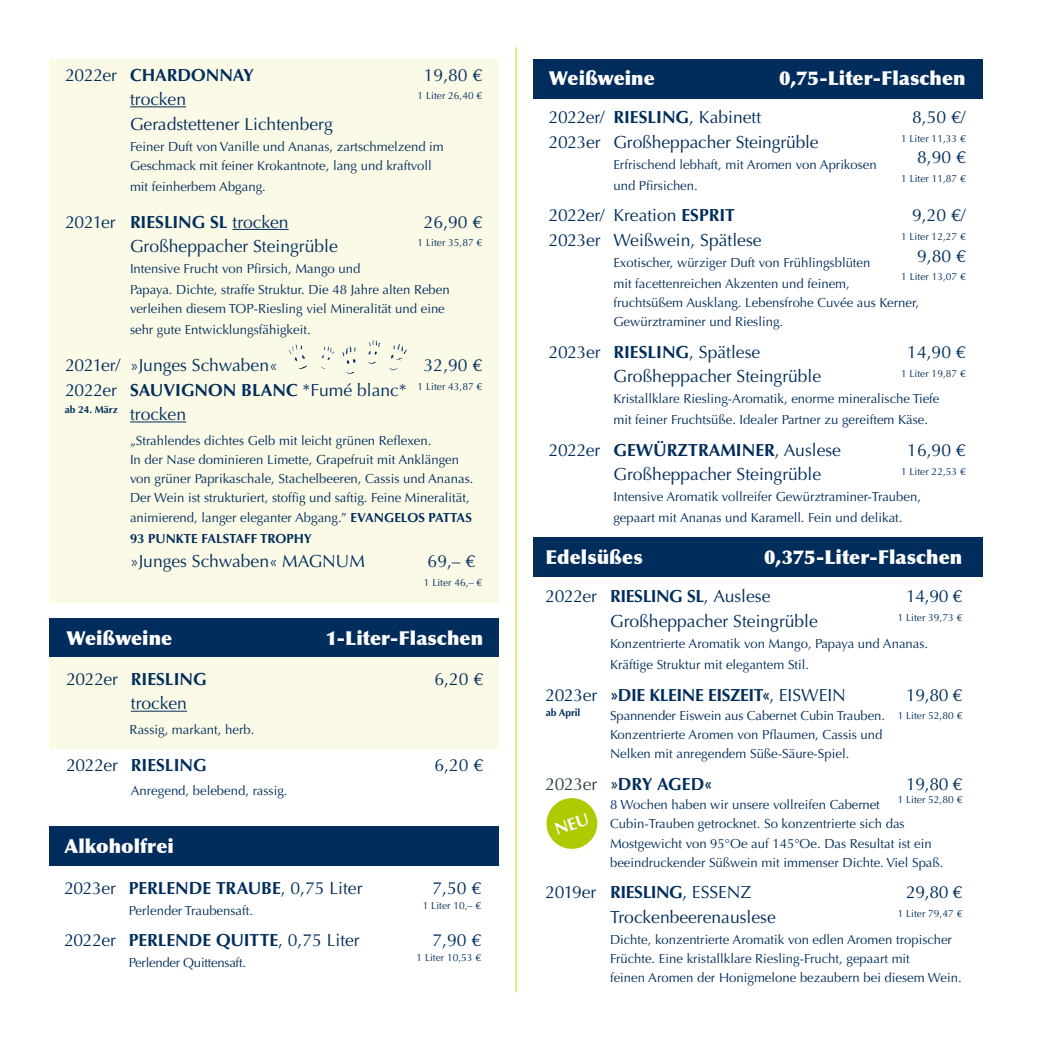
<style>
.page{position:relative;width:1042px;height:1042px;background:#fff}
.page>*{position:absolute;margin:0;border:0;box-sizing:border-box;transform-origin:0 0}
.t1{font:900 19.25px "Optima";letter-spacing:.005em;color:#fff}
.t2{font:17.5px "Optima";color:#002d5c}
.t3{font:700 17.5px "Optima";color:#002d5c}
.t4{font:700 17.5px "Optima";letter-spacing:-.02em;color:#002d5c}
.t5{font:13.12px/19.2px "Optima";color:#002d5c}
.t6{font:700 13.12px "Optima";color:#002d5c}
.t7{font:13.12px "Optima";letter-spacing:-.02em;color:#002d5c}
.t8{font:10.15px "Optima";color:#002d5c}
.t9{font:700 10.15px "Optima";letter-spacing:-.01em;color:#002d5c}
.s1{font-weight:400}
.s2{font-weight:700}
.s3{font-size:10.15px}
.s4{font-weight:400;color:#2d4242}
.s5{color:#2d4242}
</style>
<div class="page">
<hr style="left:516px;top:47px;width:1px;height:945px;background:#f5c618">
<div style="left:50px;top:60px;width:449px;height:543px;background:#fbfae7"></div>
<hr style="left:130px;top:106px;width:56px;height:1px;background:#002d5c">
<hr style="left:232px;top:229px;width:57px;height:1px;background:#002d5c">
<hr style="left:130px;top:421px;width:56px;height:1px;background:#002d5c">
<div style="left:533px;top:59px;width:449px;height:40px;background:#002d5c"></div>
<img style="left:288px;top:340px;width:119px;height:15px">
<div style="left:50px;top:618px;width:449px;height:40px;background:#002d5c"></div>
<div style="left:50px;top:658px;width:449px;height:91px;background:#fbfae7"></div>
<hr style="left:131px;top:711px;width:56px;height:1px;background:#002d5c">
<div style="left:533px;top:537px;width:449px;height:40px;background:#002d5c"></div>
<div style="left:50px;top:826px;width:449px;height:40px;background:#002d5c"></div>
<svg style="left:546px;top:798px;width:52px;height:51px"></svg>
<h2 class="t3" style="left:65px;top:64px;width:190px"><span class="s1">2022er</span> CHARDONNAY</h2>
<h2 class="t2" style="left:424px;top:65px;width:60px">19,80 €</h2>
<h2 class="t2" style="left:130px;top:89px;width:58px">trocken</h2>
<p class="t8" style="left:418px;top:90px;width:66px">1 Liter 26,40 €</p>
<h2 class="t2" style="left:130px;top:114px;width:204px">Geradstettener Lichtenberg</h2>
<p class="t5" style="left:130px;top:137px;width:315px">Feiner Duft von Vanille und Ananas, zartschmelzend im<br>Geschmack mit feiner Krokantnote, lang und kraftvoll</p>
<p class="t5" style="left:130px;top:177px;width:137px">mit feinherbem Abgang.</p>
<h2 class="t2" style="left:65px;top:212px;width:225px">2021er <span class="s2">RIESLING SL</span> trocken</h2>
<h2 class="t2" style="left:424px;top:212px;width:60px">26,90 €</h2>
<h2 class="t2" style="left:130px;top:236px;width:209px">Großheppacher Steingrüble</h2>
<p class="t8" style="left:418px;top:237px;width:66px">1 Liter 35,87 €</p>
<p class="t5" style="left:130px;top:258px;width:321px;line-height:21px">Intensive Frucht von Pfirsich, Mango und<br>Papaya. Dichte, straffe Struktur. Die 48 Jahre alten Reben</p>
<p class="t5" style="left:130px;top:299px;width:316px;line-height:21px">verleihen diesem TOP-Riesling viel Mineralität und eine sehr gute Entwicklungsfähigkeit.</p>
<h2 class="t2" style="left:65px;top:355px;width:214px">2021er/ »Junges Schwaben«</h2>
<h2 class="t2" style="left:424px;top:355px;width:60px">32,90 €</h2>
<h2 class="t2" style="left:65px;top:380px;width:418px">2022er <span class="s2">SAUVIGNON BLANC</span> *Fumé blanc* <sup>1</sup> <sup>Liter</sup> <sup>43,87</sup> <sup>€</sup></h2>
<h2 class="t2" style="left:130px;top:404px;width:58px">trocken</h2>
<p class="t5" style="left:130px;top:431px;width:345px">„Strahlendes dichtes Gelb mit leicht grünen Reflexen.<br>In der Nase dominieren Limette, Grapefruit mit Anklängen von grüner Paprikaschale, Stachelbeeren, Cassis und Ananas.<br>Der Wein ist strukturiert, stoffig und saftig. Feine Mineralität, animierend, langer eleganter Abgang.” <span class="s2">EVANGELOS PATTAS</span></p>
<p class="t6" style="left:130px;top:531px;width:183px">93 PUNKTE FALSTAFF TROPHY</p>
<h2 class="t2" style="left:130px;top:551px;width:237px">»Junges Schwaben« MAGNUM</h2>
<h2 class="t2" style="left:428px;top:551px;width:49px">69,– €</h2>
<p class="t8" style="left:424px;top:576px;width:60px">1 Liter 46,– €</p>
<p class="t9" style="left:65px;top:404px;width:54px">ab 24. März</p>
<h1 class="t1" style="left:66px;top:626px;width:107px">Weißweine</h1>
<h1 class="t1" style="left:326px;top:626px;width:159px">1-Liter-Flaschen</h1>
<h2 class="t3" style="left:66px;top:669px;width:142px"><span class="s1">2022er</span> RIESLING</h2>
<h2 class="t2" style="left:434px;top:669px;width:50px">6,20 €</h2>
<h2 class="t2" style="left:131px;top:693px;width:58px">trocken</h2>
<p class="t5" style="left:130px;top:720px;width:126px">Rassig, markant, herb.</p>
<h2 class="t3" style="left:66px;top:754px;width:142px"><span class="s1">2022er</span> RIESLING</h2>
<h2 class="t2" style="left:434px;top:754px;width:50px">6,20 €</h2>
<p class="t5" style="left:131px;top:781px;width:158px">Anregend, belebend, rassig.</p>
<h1 class="t1" style="left:64px;top:835px;width:111px">Alkoholfrei</h1>
<h2 class="t2" style="left:64px;top:877px;width:300px">2023er <span class="s2">PERLENDE TRAUBE</span>, 0,75 Liter</h2>
<h2 class="t2" style="left:432px;top:877px;width:50px">7,50 €</h2>
<p class="t5" style="left:129px;top:900px;width:126px">Perlender Traubensaft.</p>
<p class="t8" style="left:423px;top:899px;width:60px">1 Liter 10,– €</p>
<h2 class="t2" style="left:64px;top:930px;width:297px">2022er <span class="s2">PERLENDE QUITTE</span>, 0,75 Liter</h2>
<h2 class="t2" style="left:432px;top:930px;width:50px">7,90 €</h2>
<p class="t7" style="left:129px;top:955px;width:119px">Perlender Quittensaft.</p>
<p class="t8" style="left:416px;top:952px;width:66px">1 Liter 10,53 €</p>
<h1 class="t1" style="left:549px;top:66px;width:107px">Weißweine</h1>
<h1 class="t1" style="left:779px;top:66px;width:188px">0,75-Liter-Flaschen</h1>
<h2 class="t2" style="left:549px;top:107px;width:214px">2022er/ <span class="s2">RIESLING</span>, Kabinett</h2>
<h2 class="t2" style="left:912px;top:107px;width:55px">8,50 €/</h2>
<h2 class="t2" style="left:549px;top:132px;width:271px">2023er Großheppacher Steingrüble</h2>
<p class="t8" style="left:901px;top:133px;width:66px">1 Liter 11,33 €</p>
<p class="t5" style="left:613px;top:154px;width:265px;line-height:21px">Erfrischend lebhaft, mit Aromen von Aprikosen und Pfirsichen.</p>
<h2 class="t2" style="left:549px;top:205px;width:188px">2022er/ Kreation <span class="s2">ESPRIT</span></h2>
<h2 class="t2" style="left:912px;top:205px;width:55px">9,20 €/</h2>
<h2 class="t2" style="left:549px;top:230px;width:214px">2023er Weißwein, Spätlese</h2>
<p class="t8" style="left:901px;top:231px;width:66px">1 Liter 12,27 €</p>
<p class="t5" style="left:613px;top:252px;width:259px;line-height:21px">Exotischer, würziger Duft von Frühlingsblüten mit facettenreichen Akzenten und feinem,</p>
<p class="t5" style="left:613px;top:293px;width:307px">fruchtsüßem Ausklang. Lebensfrohe Cuvée aus Kerner,<br>Gewürztraminer und Riesling.</p>
<h2 class="t2" style="left:549px;top:342px;width:213px">2023er <span class="s2">RIESLING</span>, Spätlese</h2>
<h2 class="t2" style="left:907px;top:342px;width:60px">14,90 €</h2>
<h2 class="t2" style="left:613px;top:366px;width:209px">Großheppacher Steingrüble</h2>
<p class="t8" style="left:901px;top:367px;width:66px">1 Liter 19,87 €</p>
<p class="t5" style="left:613px;top:389px;width:328px;line-height:21px">Kristallklare Riesling-Aromatik, enorme mineralische Tiefe mit feiner Fruchtsüße. Idealer Partner zu gereiftem Käse.</p>
<h2 class="t2" style="left:549px;top:440px;width:294px">2022er <span class="s2">GEWÜRZTRAMINER</span>, Auslese</h2>
<h2 class="t2" style="left:907px;top:440px;width:60px">16,90 €</h2>
<h2 class="t2" style="left:613px;top:464px;width:209px">Großheppacher Steingrüble</h2>
<p class="t8" style="left:901px;top:465px;width:66px">1 Liter 22,53 €</p>
<p class="t5" style="left:613px;top:487px;width:309px;line-height:21px">Intensive Aromatik vollreifer Gewürztraminer-Trauben, gepaart mit Ananas und Karamell. Fein und delikat.</p>
<h2 class="t2" style="left:917px;top:147px;width:50px">8,90 €</h2>
<p class="t8" style="left:901px;top:173px;width:66px">1 Liter 11,87 €</p>
<h2 class="t2" style="left:917px;top:245px;width:50px">9,80 €</h2>
<p class="t8" style="left:901px;top:271px;width:66px">1 Liter 13,07 €</p>
<h1 class="t1" style="left:545px;top:545px;width:99px">Edelsüßes</h1>
<h1 class="t1" style="left:764px;top:545px;width:200px">0,375-Liter-Flaschen</h1>
<h2 class="t2" style="left:545px;top:586px;width:226px">2022er <span class="s2">RIESLING SL</span>, Auslese</h2>
<h2 class="t2" style="left:906px;top:586px;width:58px">14,90 €</h2>
<h2 class="t2" style="left:610px;top:611px;width:209px">Großheppacher Steingrüble</h2>
<p class="t8" style="left:897px;top:612px;width:66px">1 Liter 39,73 €</p>
<p class="t5" style="left:610px;top:633px;width:320px;line-height:21px">Konzentrierte Aromatik von Mango, Papaya und Ananas.<br>Kräftige Struktur mit elegantem Stil.</p>
<h2 class="t4" style="left:545px;top:684px;width:302px"><span class="s1">2023er</span> »DIE KLEINE EISZEIT«<span class="s1">, EISWEIN</span></h2>
<h2 class="t2" style="left:906px;top:684px;width:58px">19,80 €</h2>
<p class="t5" style="left:610px;top:706px;width:354px">Spannender Eiswein aus Cabernet Cubin Trauben. <span class="s3">1 Liter 52,80 €<br></span>Konzentrierte Aromen von Pflaumen, Cassis und<br>Nelken mit anregendem Süße-Säure-Spiel.</p>
<h2 class="t3" style="left:545px;top:773px;width:169px"><span class="s4">2023er</span> <span class="s5">»</span>DRY AGED«</h2>
<h2 class="t2" style="left:906px;top:774px;width:58px">19,80 €</h2>
<p class="t5" style="left:610px;top:795px;width:271px">8 Wochen haben wir unsere vollreifen Cabernet</p>
<p class="t8" style="left:897px;top:794px;width:66px">1 Liter 52,80 €</p>
<p class="t5" style="left:610px;top:814px;width:335px">Cubin-Trauben getrocknet. So konzentrierte sich das<br>Mostgewicht von 95°Oe auf 145°Oe. Das Resultat ist ein beeindruckender Süßwein mit immenser Dichte. Viel Spaß.</p>
<h2 class="t2" style="left:545px;top:882px;width:207px">2019er <span class="s2">RIESLING</span>, ESSENZ</h2>
<h2 class="t2" style="left:906px;top:882px;width:58px">29,80 €</h2>
<h2 class="t2" style="left:610px;top:907px;width:167px">Trockenbeerenauslese</h2>
<p class="t8" style="left:897px;top:907px;width:66px">1 Liter 79,47 €</p>
<p class="t5" style="left:610px;top:930px;width:353px">Dichte, konzentrierte Aromatik von edlen Aromen tropischer<br>Früchte. Eine kristallklare Riesling-Frucht, gepaart mit<br>feinen Aromen der Honigmelone bezaubern bei diesem Wein.</p>
<p class="t9" style="left:546px;top:707px;width:36px">ab April</p>
</div>
